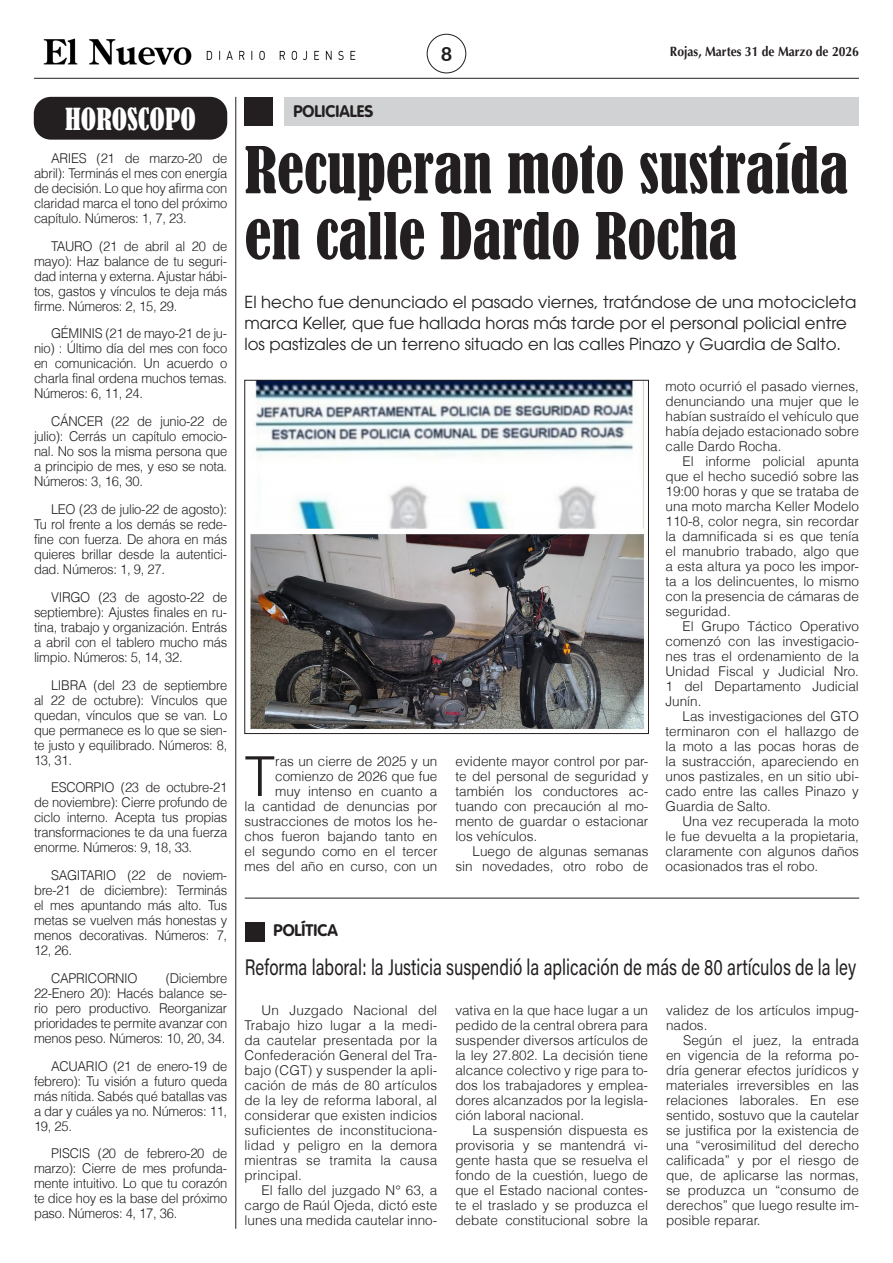
<style>
.page{position:relative;width:893px;height:1263px;background:#fff}
.page>*{position:absolute;margin:0;border:0;box-sizing:border-box;transform-origin:0 0}
.TITULO_REVISTA{font:condensed 60px/66px "Bernard";color:#231f20}
.TEXTO_REVISTA{font:300 55.2px "Helvetica";color:#231f20}
.TITULO_REVISTA-2{font:condensed 28.5px "Bernard";color:#fff}
.TITULO_SEC_REVISTA{font:22.5px "Acumin Variable Concept";letter-spacing:.02em;color:#231f20;scale:.75 1}
.VOLANTA_REVISTA{font:19.5px "Arial Rounded MT Bold";color:#231f20}
.BAJADA_REVISTA{font:16.5px/21px "ITC Avant Garde Std";color:#231f20}
.VOLANTA_REVISTA-2{font:700 16.5px "VAG Rounded Std";color:#231f20}
.TEXTO_REVISTA-2{font:300 13.5px/15px "Helvetica";color:#231f20;text-align:justify}
.TEXTO_REVISTA-3{font:300 13.5px/15px "Helvetica";color:#231f20;text-align:justify;scale:.96 1}
.t1{font:700 13.5px "Optima LT Std";color:#231f20;scale:.9 1}
.TEXTO_REVISTA-4{font:300 13.5px "Helvetica";letter-spacing:-.02em;color:#231f20;scale:.96 1}
</style>
<div class="page">
<img style="left:43px;top:38px;width:149px;height:27px">
<img style="left:198px;top:49px;width:166px;height:13px;border-radius:7px">
<hr style="left:34px;top:78px;width:825px;height:1px;background:#231f20">
<div style="left:427px;top:34px;width:39px;height:39px;border:1px solid #231f20;border-radius:50%"></div>
<div style="left:285px;top:97px;width:574px;height:28px;background:#d1d2d4"></div>
<div style="left:244px;top:97px;width:29px;height:28px;background:#231f20"></div>
<hr style="left:236px;top:97px;width:1px;height:1132px;background:#231f20">
<div style="left:34px;top:97px;width:193px;height:43px;background:#231f20;border-radius:17px"></div>
<div style="left:245px;top:922px;width:20px;height:19px;background:#231f20"></div>
<hr style="left:245px;top:898px;width:614px;height:1px;background:#231f20">
<img style="left:250px;top:382px;width:394px;height:347px">
<div style="left:244px;top:380px;width:405px;height:354px;border:1px solid #231f20"></div>
<p class="TITULO_REVISTA-2" style="left:65px;top:103px;width:132px">HOROSCOPO</p>
<p class="TEXTO_REVISTA-3" style="left:34px;top:150px;width:203px;text-indent:17px">ARIES (21 de marzo-20 de abril): Terminás el mes con energía de decisión. Lo que hoy afirma con claridad marca el tono del próximo capítulo. Números: 1, 7, 23.</p>
<p class="TEXTO_REVISTA-3" style="left:34px;top:238px;width:203px;text-indent:17px">TAURO (21 de abril al 20 de mayo): Haz balance de tu seguri&shy;dad interna y externa. Ajustar hábi&shy;tos, gastos y vínculos te deja más firme. Números: 2, 15, 29.</p>
<p class="TEXTO_REVISTA-3" style="left:34px;top:326px;width:203px;text-indent:17px">GÉMINIS (21 de mayo-21 de ju&shy;nio) : Último día del mes con foco en comunicación. Un acuerdo o charla final ordena muchos temas.<br>Números: 6, 11, 24.</p>
<p class="TEXTO_REVISTA-3" style="left:34px;top:414px;width:203px;text-indent:17px">CÁNCER (22 de junio-22 de julio): Cerrás un capítulo emocio&shy;nal. No sos la misma persona que a principio de mes, y eso se nota.<br>Números: 3, 16, 30.</p>
<p class="TEXTO_REVISTA-3" style="left:34px;top:502px;width:203px;text-indent:17px">LEO (23 de julio-22 de agosto):<br>Tu rol frente a los demás se rede&shy;fine con fuerza. De ahora en más quieres brillar desde la autentici&shy;dad. Números: 1, 9, 27.</p>
<p class="TEXTO_REVISTA-3" style="left:34px;top:589px;width:203px;text-indent:17px">VIRGO (23 de agosto-22 de septiembre): Ajustes finales en ru&shy;tina, trabajo y organización. Entrás a abril con el tablero mucho más limpio. Números: 5, 14, 32.</p>
<p class="TEXTO_REVISTA-3" style="left:34px;top:677px;width:203px;text-indent:17px">LIBRA (del 23 de septiembre al 22 de octubre): Vínculos que quedan, vínculos que se van. Lo que permanece es lo que se sien&shy;te justo y equilibrado. Números: 8, 13, 31.</p>
<p class="TEXTO_REVISTA-3" style="left:34px;top:780px;width:203px;text-indent:17px">ESCORPIO (23 de octubre-21 de noviembre): Cierre profundo de ciclo interno. Acepta tus propias transformaciones te da una fuerza enorme. Números: 9, 18, 33.</p>
<p class="TEXTO_REVISTA-3" style="left:34px;top:868px;width:203px;text-indent:17px">SAGITARIO (22 de noviem&shy;bre-21 de diciembre): Terminás el mes apuntando más alto. Tus metas se vuelven más honestas y menos decorativas. Números: 7, 12, 26.</p>
<p class="TEXTO_REVISTA-4" style="left:51px;top:970px;width:92px">CAPRICORNIO</p>
<p class="TEXTO_REVISTA-3" style="left:34px;top:970px;width:203px;text-indent:132px">(Diciembre 22-Enero 20): Hacés balance se&shy;rio pero productivo. Reorganizar prioridades te permite avanzar con menos peso. Números: 10, 20, 34.</p>
<p class="TEXTO_REVISTA-3" style="left:34px;top:1058px;width:203px;text-indent:17px">ACUARIO (21 de enero-19 de febrero): Tu visión a futuro queda más nítida. Sabés qué batallas vas a dar y cuáles ya no. Números: 11, 19, 25.</p>
<p class="TEXTO_REVISTA-3" style="left:34px;top:1146px;width:203px;text-indent:17px">PISCIS (20 de febrero-20 de marzo): Cierre de mes profunda&shy;mente intuitivo. Lo que tu corazón te dice hoy es la base del próximo paso. Números: 4, 17, 36.</p>
<p class="VOLANTA_REVISTA-2" style="left:293px;top:102px;width:82px">POLICIALES</p>
<p class="VOLANTA_REVISTA" style="left:441px;top:43px;width:13px">8</p>
<p class="t1" style="left:670px;top:43px;width:212px">Rojas, Martes 31 de Marzo de 2026</p>
<p class="TITULO_REVISTA" style="left:244px;top:138px;width:605px">Recuperan moto sustraída en calle Dardo Rocha</p>
<p class="BAJADA_REVISTA" style="left:244px;top:291px;width:613px">El hecho fue denunciado el pasado viernes, tratándose de una motocicleta marca Keller, que fue hallada horas más tarde por el personal policial entre los pastizales de un terreno situado en las calles Pinazo y Guardia de Salto.</p>
<p class="TEXTO_REVISTA" style="left:244px;top:742px;width:32px">T</p>
<p class="TEXTO_REVISTA-2" style="left:244px;top:753px;width:194px;text-align:right">ras un cierre de 2025 y un comienzo de 2026 que fue<br>muy intenso en cuanto a<br>la cantidad de denuncias por sustracciones de motos los he&shy;chos fueron bajando tanto en el segundo como en el tercer mes del año en curso, con un</p>
<p class="TEXTO_REVISTA-2" style="left:455px;top:753px;width:194px">evidente mayor control por par&shy;te del personal de seguridad y también los conductores ac&shy;tuando con precaución al mo&shy;mento de guardar o estacionar los vehículos.</p>
<p class="TEXTO_REVISTA-2" style="left:455px;top:843px;width:194px;text-align:right">Luego de algunas semanas sin novedades, otro robo de</p>
<p class="TEXTO_REVISTA-2" style="left:665px;top:379px;width:195px">moto ocurrió el pasado viernes, denunciando una mujer que le habían sustraído el vehículo que había dejado estacionado sobre calle Dardo Rocha.</p>
<p class="TEXTO_REVISTA-2" style="left:665px;top:454px;width:195px;text-indent:17px">El informe policial apunta que el hecho sucedió sobre las 19:00 horas y que se trataba de una moto marcha Keller Modelo 110-8, color negra, sin recordar la damnificada si es que tenía el manubrio trabado, algo que a esta altura ya poco les impor&shy;ta a los delincuentes, lo mismo con la presencia de cámaras de seguridad.</p>
<p class="TEXTO_REVISTA-2" style="left:665px;top:619px;width:195px;text-indent:17px">El Grupo Táctico Operativo comenzó con las investigacio&shy;nes tras el ordenamiento de la Unidad Fiscal y Judicial Nro.<br>1 del Departamento Judicial Junín.</p>
<p class="TEXTO_REVISTA-2" style="left:665px;top:709px;width:195px;text-indent:17px">Las investigaciones del GTO terminaron con el hallazgo de la moto a las pocas horas de la sustracción, apareciendo en unos pastizales, en un sitio ubi&shy;cado entre las calles Pinazo y Guardia de Salto.</p>
<p class="TEXTO_REVISTA-2" style="left:665px;top:814px;width:195px;text-indent:17px">Una vez recuperada la moto le fue devuelta a la propietaria, claramente con algunos daños ocasionados tras el robo.</p>
<p class="VOLANTA_REVISTA-2" style="left:273px;top:921px;width:66px">POLÍTICA</p>
<p class="TITULO_SEC_REVISTA" style="left:245px;top:952px;width:816px">Reforma laboral: la Justicia suspendió la aplicación de más de 80 artículos de la ley</p>
<p class="TEXTO_REVISTA-2" style="left:244px;top:1002px;width:194px;text-indent:17px">Un Juzgado Nacional del Trabajo hizo lugar a la medi&shy;da cautelar presentada por la Confederación General del Tra&shy;bajo (CGT) y suspender la apli&shy;cación de más de 80 artículos de la ley de reforma laboral, al considerar que existen indicios suficientes de inconstituciona&shy;lidad y peligro en la demora mientras se tramita la causa principal.</p>
<p class="TEXTO_REVISTA-2" style="left:244px;top:1182px;width:194px;text-indent:17px">El fallo del juzgado N° 63, a cargo de Raúl Ojeda, dictó este lunes una medida cautelar inno-</p>
<p class="TEXTO_REVISTA-2" style="left:455px;top:1002px;width:194px">vativa en la que hace lugar a un pedido de la central obrera para suspender diversos artículos de la ley 27.802. La decisión tiene alcance colectivo y rige para to&shy;dos los trabajadores y emplea&shy;dores alcanzados por la legisla&shy;ción laboral nacional.</p>
<p class="TEXTO_REVISTA-2" style="left:455px;top:1122px;width:194px;text-indent:17px">La suspensión dispuesta es provisoria y se mantendrá vi&shy;gente hasta que se resuelva el fondo de la cuestión, luego de que el Estado nacional contes&shy;te el traslado y se produzca el debate constitucional sobre la</p>
<p class="TEXTO_REVISTA-2" style="left:666px;top:1002px;width:194px">validez de los artículos impug&shy;nados.</p>
<p class="TEXTO_REVISTA-2" style="left:666px;top:1032px;width:194px;text-indent:17px">Según el juez, la entrada en vigencia de la reforma po&shy;dría generar efectos jurídicos y materiales irreversibles en las relaciones laborales. En ese sentido, sostuvo que la cautelar se justifica por la existencia de una “verosimilitud del derecho calificada” y por el riesgo de que, de aplicarse las normas, se produzca un “consumo de derechos” que luego resulte im&shy;posible reparar.</p>
</div>
